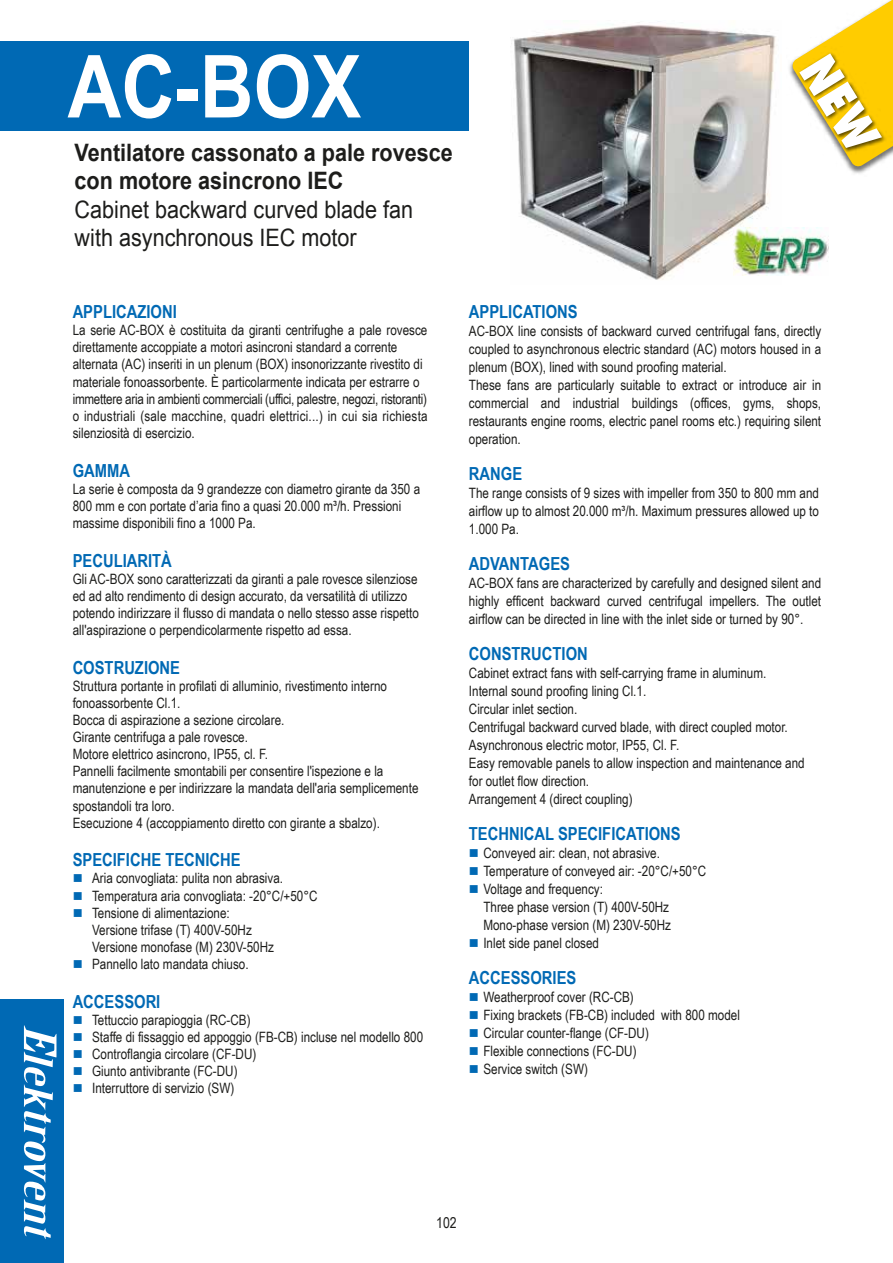
<style>
.page{position:relative;width:893px;height:1263px;background:#fff}
.page>*{position:absolute;margin:0;border:0;box-sizing:border-box;transform-origin:0 0}
.t1{font:700 87px "Arial Narrow";color:#fff;scale:1.04 1}
.t2{font:700 24px/28.5px "Arial";color:#1d1d1b;scale:.9 1}
.t3{font:24px/28.5px "Arial";color:#1d1d1b;scale:.9 1}
.t4{font:700 18px "Arial Narrow";color:#0069b4}
.t5{font:15px "Arial Narrow";color:#1d1d1b}
.t6{font:14.25px/17.1px "Arial Narrow";color:#1d1d1b}
.s1{color:#0069b4}
</style>
<div class="page">
<div style="left:0;top:999px;width:64px;height:264px;background:#0069b4"></div>
<svg style="left:24px;top:1025px;width:32px;height:214px"></svg>
<img style="left:789px;top:63px;width:83px;height:107px">
<div style="left:0;top:42px;width:469px;height:89px;background:#0069b4"></div>
<img style="left:511px;top:21px;width:266px;height:259px">
<img style="left:734px;top:228px;width:95px;height:48px">
<svg style="left:791px;top:0;width:102px;height:167px"></svg>
<h1 class="t1" style="left:68px;top:21px;width:284px">AC-BOX</h1>
<h2 class="t2" style="left:75px;top:139px;width:422px">Ventilatore cassonato a pale rovesce con motore asincrono IEC</h2>
<h2 class="t3" style="left:75px;top:195px;width:378px">Cabinet backward curved blade fan with asynchronous IEC motor</h2>
<p class="t4" style="left:73px;top:298px;width:106px">APPLICAZIONI</p>
<p class="t6" style="left:73px;top:321px;width:356px">La serie AC-BOX è costituita da giranti centrifughe a pale rovesce direttamente accoppiate a motori asincroni standard a corrente alternata (AC) inseriti in un plenum (BOX) insonorizzante rivestito di materiale fonoassorbente. È particolarmente indicata per estrarre o immettere aria in ambienti commerciali (uffici, palestre, negozi, ristoranti) o industriali (sale macchine, quadri elettrici...) in cui sia richiesta silenziosità di esercizio.</p>
<p class="t4" style="left:73px;top:457px;width:59px">GAMMA</p>
<p class="t6" style="left:73px;top:480px;width:349px">La serie è composta da 9 grandezze con diametro girante da 350 a<br>800 mm e con portate d’aria fino a quasi 20.000 m³/h. Pressioni massime disponibili fino a 1000 Pa.</p>
<p class="t4" style="left:73px;top:547px;width:101px">PECULIARITÀ</p>
<p class="t6" style="left:73px;top:570px;width:348px">Gli AC-BOX sono caratterizzati da giranti a pale rovesce silenziose ed ad alto rendimento di design accurato, da versatilità di utilizzo potendo indirizzare il flusso di mandata o nello stesso asse rispetto all'aspirazione o perpendicolarmente rispetto ad essa.</p>
<p class="t4" style="left:73px;top:654px;width:109px">COSTRUZIONE</p>
<p class="t6" style="left:73px;top:677px;width:347px">Struttura portante in profilati di alluminio, rivestimento interno fonoassorbente Cl.1.<br>Bocca di aspirazione a sezione circolare.<br>Girante centrifuga a pale rovesce.<br>Motore elettrico asincrono, IP55, cl. F.<br>Pannelli facilmente smontabili per consentire l'ispezione e la manutenzione e per indirizzare la mandata dell'aria semplicemente spostandoli tra loro.<br>Esecuzione 4 (accoppiamento diretto con girante a sbalzo).</p>
<p class="t4" style="left:73px;top:846px;width:170px">SPECIFICHE TECNICHE</p>
<p class="t6" style="left:73px;top:869px;width:212px"><span class="s1">■</span> Aria convogliata: pulita non abrasiva.</p>
<p class="t6" style="left:73px;top:886px;width:246px"><span class="s1">■</span> Temperatura aria convogliata: -20°C/+50°C</p>
<p class="t6" style="left:92px;top:903px;width:183px;text-indent:-19px"><span class="s1">■</span> Tensione di alimentazione:<br>Versione trifase (T) 400V-50Hz<br>Versione monofase (M) 230V-50Hz</p>
<p class="t6" style="left:73px;top:955px;width:178px"><span class="s1">■</span> Pannello lato mandata chiuso.</p>
<p class="t4" style="left:73px;top:988px;width:89px">ACCESSORI</p>
<p class="t6" style="left:73px;top:1011px;width:179px"><span class="s1">■</span> Tettuccio parapioggia (RC-CB)</p>
<p class="t6" style="left:73px;top:1028px;width:352px"><span class="s1">■</span> Staffe di fissaggio ed appoggio (FB-CB) incluse nel modello 800</p>
<p class="t6" style="left:73px;top:1045px;width:185px"><span class="s1">■</span> Controflangia circolare (CF-DU)</p>
<p class="t6" style="left:73px;top:1062px;width:166px"><span class="s1">■</span> Giunto antivibrante (FC-DU)</p>
<p class="t6" style="left:73px;top:1079px;width:163px"><span class="s1">■</span> Interruttore di servizio (SW)</p>
<p class="t4" style="left:469px;top:298px;width:110px">APPLICATIONS</p>
<p class="t6" style="left:469px;top:322px;width:354px;line-height:18px">AC-BOX line consists of backward curved centrifugal fans, directly coupled to asynchronous electric standard (AC) motors housed in a plenum (BOX), lined with sound proofing material.<br>These fans are particularly suitable to extract or introduce air in commercial and industrial buildings (offices, gyms, shops, restaurants engine rooms, electric panel rooms etc.) requiring silent operation.</p>
<p class="t4" style="left:469px;top:460px;width:55px">RANGE</p>
<p class="t6" style="left:469px;top:484px;width:352px;line-height:18px;text-align:justify">The range consists of 9 sizes with impeller from 350 to 800 mm and airflow up to almost 20.000 m³/h. Maximum pressures allowed up to 1.000 Pa.</p>
<p class="t4" style="left:469px;top:550px;width:103px">ADVANTAGES</p>
<p class="t6" style="left:469px;top:574px;width:354px;line-height:18px;text-align:justify">AC-BOX fans are characterized by carefully and designed silent and highly efficent backward curved centrifugal impellers. The outlet airflow can be directed in line with the inlet side or turned by 90°.</p>
<p class="t4" style="left:469px;top:640px;width:120px">CONSTRUCTION</p>
<p class="t6" style="left:469px;top:664px;width:337px;line-height:18px">Cabinet extract fans with self-carrying frame in aluminum.<br>Internal sound proofing lining Cl.1.<br>Circular inlet section.<br>Centrifugal backward curved blade, with direct coupled motor.<br>Asynchronous electric motor, IP55, Cl. F.<br>Easy removable panels to allow inspection and maintenance and for outlet flow direction.<br>Arrangement 4 (direct coupling)</p>
<p class="t4" style="left:469px;top:820px;width:213px">TECHNICAL SPECIFICATIONS</p>
<p class="t6" style="left:469px;top:844px;width:193px"><span class="s1">■</span> Conveyed air: clean, not abrasive.</p>
<p class="t6" style="left:469px;top:862px;width:239px"><span class="s1">■</span> Temperature of conveyed air: -20°C/+50°C</p>
<p class="t6" style="left:483px;top:880px;width:189px;line-height:18px;text-indent:-14px"><span class="s1">■</span> Voltage and frequency:<br>Three phase version (T) 400V-50Hz<br>Mono-phase version (M) 230V-50Hz</p>
<p class="t6" style="left:469px;top:934px;width:132px"><span class="s1">■</span> Inlet side panel closed</p>
<p class="t4" style="left:469px;top:964px;width:109px">ACCESSORIES</p>
<p class="t6" style="left:469px;top:988px;width:166px"><span class="s1">■</span> Weatherproof cover (RC-CB)</p>
<p class="t6" style="left:469px;top:1006px;width:272px"><span class="s1">■</span> Fixing brackets (FB-CB) included with 800 model</p>
<p class="t6" style="left:469px;top:1024px;width:182px"><span class="s1">■</span> Circular counter-flange (CF-DU)</p>
<p class="t6" style="left:469px;top:1042px;width:169px"><span class="s1">■</span> Flexible connections (FC-DU)</p>
<p class="t6" style="left:469px;top:1060px;width:120px"><span class="s1">■</span> Service switch (SW)</p>
<p class="t5" style="left:436px;top:1212px;width:22px">102</p>
</div>
